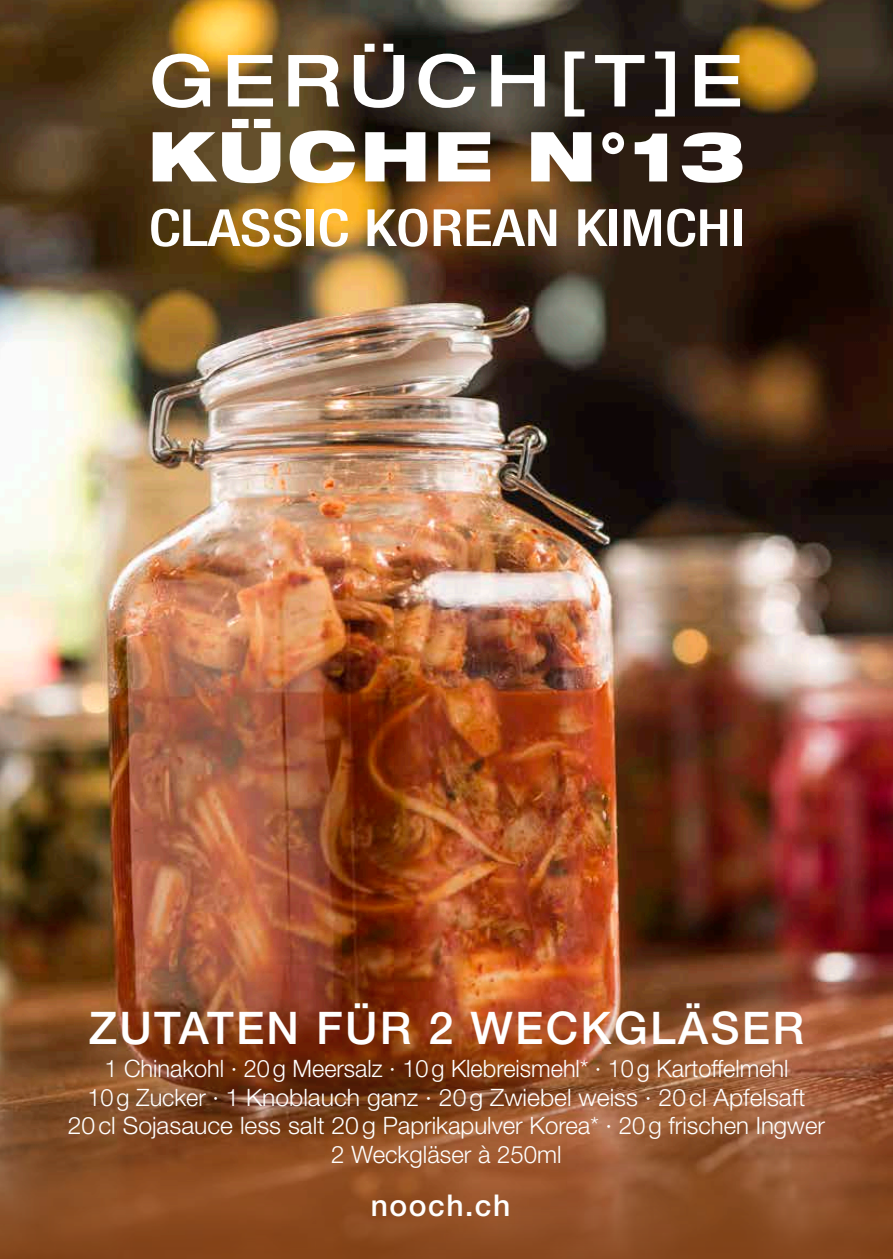
<style>
.page{position:relative;width:893px;height:1259px;background:#fff}
.page>*{position:absolute;margin:0;border:0;box-sizing:border-box;transform-origin:0 0}
.t1{font:500 expanded 72px "Helvetica Neue";letter-spacing:.1em;color:#fff}
.t2{font:900 expanded 69px "Helvetica Neue";letter-spacing:.05em;color:#fff}
.t3{font:500 condensed 51.3px "Helvetica Neue";color:#fff;scale:1.2 1}
.t4{font:500 45px "Helvetica Neue LT Std";letter-spacing:.05em;color:#fff}
.t5{font:500 30px "Helvetica Neue LT Std";letter-spacing:.05em;color:#fff}
.t6{font:300 24px/28.8px "Helvetica Neue LT Std";color:#fff;text-align:center}
</style>
<div class="page">
<img style="left:0;top:0;width:893px;height:764px">
<img style="left:0;top:764px;width:893px;height:495px">
<h1 class="t1" style="left:150px;top:36px;width:594px">GERÜCH[T]E</h1>
<h2 class="t2" style="left:148px;top:112px;width:599px">KÜCHE N°13</h2>
<h3 class="t3" style="left:149px;top:197px;width:498px">CLASSIC KOREAN KIMCHI</h3>
<h3 class="t4" style="left:89px;top:1000px;width:717px">ZUTATEN FÜR 2 WECKGLÄSER</h3>
<p class="t6" style="left:68px;top:1053px;width:759px">1 Chinakohl · 20g Meersalz · 10g Klebreismehl* · 10g Kartoffelmehl<br>10g Zucker · 1 Knoblauch ganz · 20g Zwiebel weiss · 20cl Apfelsaft 20cl Sojasauce less salt 20g Paprikapulver Korea* · 20g frischen Ingwer 2 Weckgläser à 250ml</p>
<p class="t5" style="left:371px;top:1188px;width:141px">nooch.ch</p>
</div>
